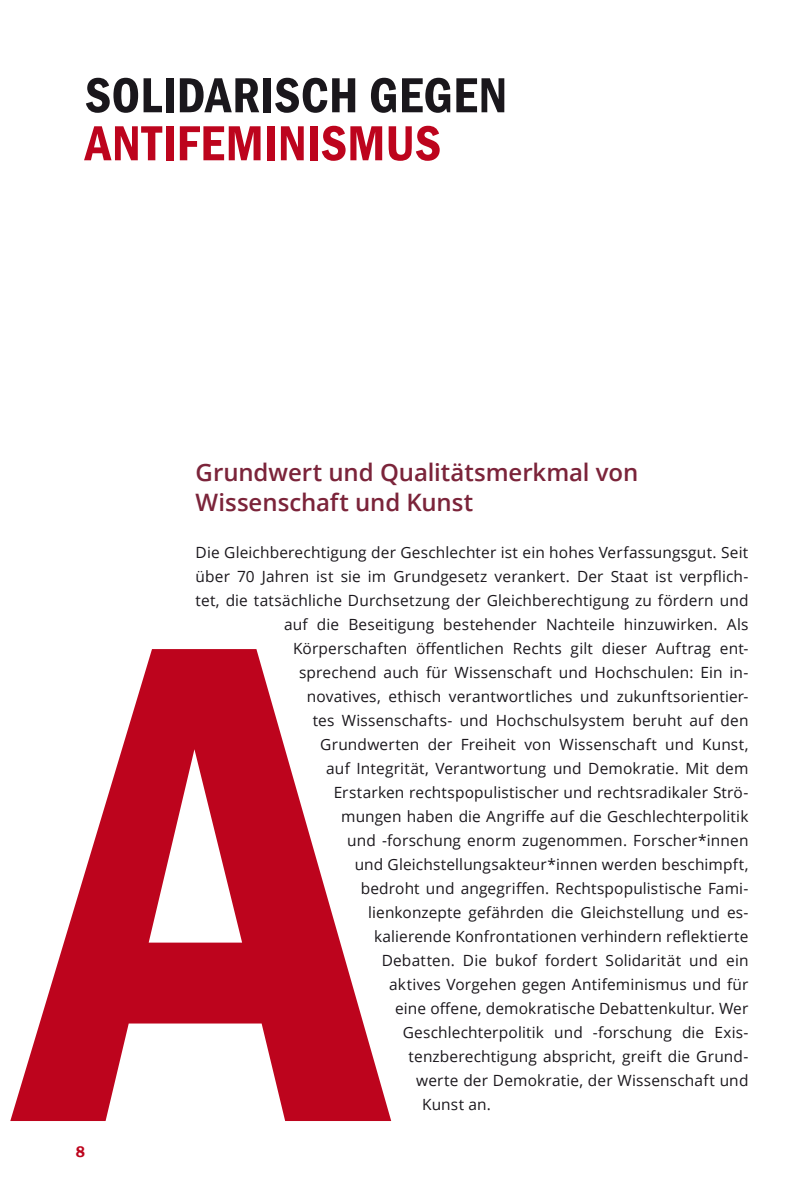
<style>
.page{position:relative;width:808px;height:1191px;background:#fff}
.page>*{position:absolute;margin:0;border:0;box-sizing:border-box;transform-origin:0 0}
.t1{font:600 condensed 51px "Franklin Gothic";letter-spacing:.005em;color:#1a171c}
.t2{font:600 condensed 51px "Franklin Gothic";letter-spacing:.005em;color:#bd041d}
.t3{font:600 24px/30px "Open Sans";color:#7b243a}
.t4{font:600 15.75px "Franklin Gothic";color:#bd041d}
.t5{font:15.45px "Open Sans";letter-spacing:.01em;color:#1a171c}
</style>
<div class="page">
<svg style="left:10px;top:649px;width:381px;height:472px"></svg>
<h1 class="t1" style="left:85px;top:61px;width:424px">SOLIDARISCH GEGEN</h1>
<h1 class="t2" style="left:85px;top:109px;width:355px">-ANTIFEMINISM US</h1>
<p class="t4" style="left:76px;top:1142px;width:11px">8</p>
<h2 class="t3" style="left:196px;top:456px;width:444px">Grundwert und Qualitätsmerkmal von<br>Wissenschaft und Kunst</h2>
<p class="t5" style="left:196px;top:542px;width:554px">Die Gleichberechtigung der Geschlechter ist ein hohes Verfassungsgut. Seit</p>
<p class="t5" style="left:196px;top:566px;width:554px">über 70 Jahren ist sie im Grundgesetz verankert. Der Staat ist verpflich-</p>
<p class="t5" style="left:196px;top:590px;width:554px">tet, die tatsächliche Durchsetzung der Gleichberechtigung zu fördern und</p>
<p class="t5" style="left:284px;top:614px;width:466px">auf die Beseitigung bestehender Nachteile hinzuwirken. Als</p>
<p class="t5" style="left:293px;top:638px;width:457px">Körperschaften öffentlichen Rechts gilt dieser Auftrag ent-</p>
<p class="t5" style="left:299px;top:662px;width:451px">sprechend auch fü r Wissenschaft und Hochschulen: Ein in-</p>
<p class="t5" style="left:307px;top:686px;width:443px">novatives, ethisch verantwortliches und zukunftsorientier-</p>
<p class="t5" style="left:313px;top:710px;width:437px">tes Wissenschafts- und H ochschulsystem beruht auf den</p>
<p class="t5" style="left:320px;top:734px;width:430px">Grundwerten der Freiheit von Wissenschaft und Kunst,</p>
<p class="t5" style="left:326px;top:758px;width:424px">auf Integrität, Verantwortung und Demokratie. Mit dem</p>
<p class="t5" style="left:334px;top:782px;width:416px">Erstarken rechtspopulistischer und rechtsradikaler Strö-</p>
<p class="t5" style="left:341px;top:806px;width:409px">mungen haben die Angriffe auf die Geschlechterpolitik</p>
<p class="t5" style="left:347px;top:830px;width:403px">und -forschung enorm zugenommen. Forscher*innen</p>
<p class="t5" style="left:355px;top:854px;width:395px">und Gleichstellungsakteur*innen werden beschimpft,</p>
<p class="t5" style="left:361px;top:878px;width:389px">bedroht und angegriffen. Rechtspopulistische Fami-</p>
<p class="t5" style="left:368px;top:902px;width:382px">lienkonzepte gefährden die Gleichstellung und es-</p>
<p class="t5" style="left:374px;top:926px;width:376px">kalierende Konfrontationen verhindern reflektierte</p>
<p class="t5" style="left:382px;top:950px;width:368px">Debatten. Die bukof fordert Solidarität und ein</p>
<p class="t5" style="left:389px;top:974px;width:361px">aktives Vorgehen gegen Antifeminismus und für</p>
<p class="t5" style="left:395px;top:998px;width:355px">eine offene, demokratische Debattenkultur. Wer</p>
<p class="t5" style="left:403px;top:1022px;width:347px">Geschlechterpolitik und -forschung die Exis-</p>
<p class="t5" style="left:409px;top:1046px;width:341px">tenzberechtigung abspricht, greift die Grund-</p>
<p class="t5" style="left:416px;top:1070px;width:334px">werte der Demokratie, der Wissenschaft und</p>
<p class="t5" style="left:422px;top:1094px;width:70px">Kunst an.</p>
</div>
